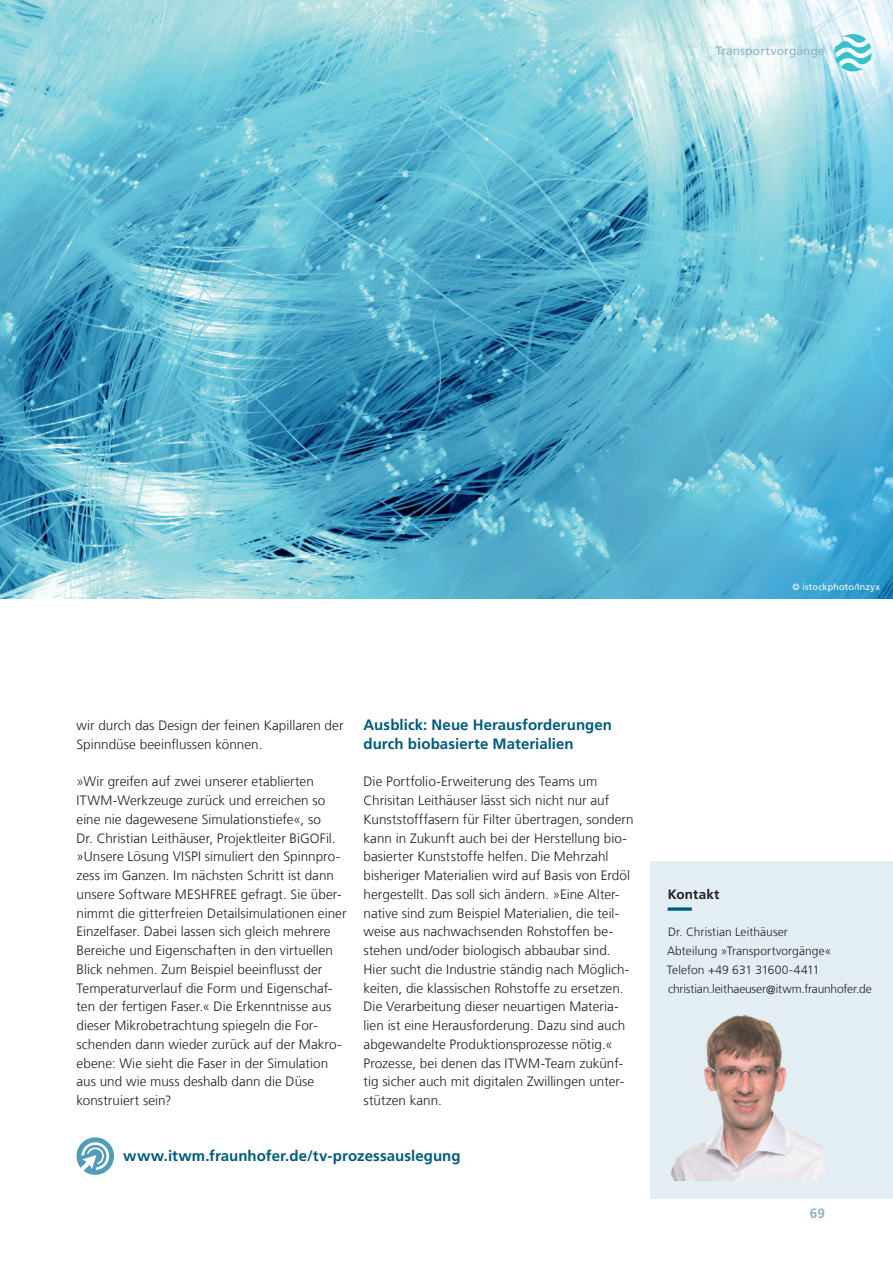
<style>
.page{position:relative;width:893px;height:1263px;background:#fff}
.page>*{position:absolute;margin:0;border:0;box-sizing:border-box;transform-origin:0 0}
.Zwischenueberschrift{font:700 15px/18.8px "Frutiger LT Com";letter-spacing:.005em;color:#005b7f}
.Fliesstext_9_12_5_sc{font:300 13.5px/18.8px "Frutiger LT Com";letter-spacing:.005em;color:#231f20}
.Infokasten_klein_Ueb{font:700 13.5px "Frutiger LT Com";letter-spacing:.005em;color:#231f20}
.t1{font:700 13.5px "Frutiger LT Com";color:#93b3c3}
.Infokasten_klein_Fli{font:300 12px "Frutiger LT Com";color:#231f20}
.Kolumne{font:12px "Frutiger LT Com";letter-spacing:.015em;color:#93b3c3}
._12_Grafiktext{font:9px "Frutiger LT Com";letter-spacing:.025em;color:#fff}
</style>
<div class="page">
<img style="left:0;top:0;width:893px;height:599px">
<div style="left:651px;top:861px;width:242px;height:338px;background:#e2eef4"></div>
<svg style="left:668px;top:907px;width:24px;height:4px"></svg>
<img style="left:671px;top:1014px;width:154px;height:166px">
<svg style="left:834px;top:34px;width:38px;height:38px"></svg>
<svg style="left:76px;top:1137px;width:38px;height:38px"></svg>
<p class="Kolumne" style="left:715px;top:44px;width:111px">Transportvorgänge</p>
<p class="_12_Grafiktext" style="left:793px;top:582px;width:89px">© istockphoto/Inzyx</p>
<p class="Fliesstext_9_12_5_sc" style="left:77px;top:716px;width:269px">wir durch das Design der feinen Kapillaren der<br>Spinndüse beeinflussen können.</p>
<p class="Fliesstext_9_12_5_sc" style="left:77px;top:772px;width:272px">»Wir greifen auf zwei unserer etablierten ITWM-Werkzeuge zurück und erreichen so eine nie dagewesene Simulationstiefe«, so<br>Dr. Christian Leithäuser, Projektleiter BiGOFil. »Unsere Lösung VISPI simuliert den Spinnpro&shy;zess im Ganzen. Im nächsten Schritt ist dann unsere Software MESHFREE gefragt. Sie über&shy;nimmt die gitterfreien Detailsimulationen einer Einzelfaser. Dabei lassen sich gleich mehrere Bereiche und Eigenschaften in den virtuellen Blick nehmen. Zum Beispiel beeinflusst der Temperaturverlauf die Form und Eigenschaf&shy;ten der fertigen Faser.« Die Erkenntnisse aus dieser Mikrobetrachtung spiegeln die For&shy;schenden dann wieder zurück auf der Makro&shy;ebene: Wie sieht die Faser in der Simulation aus und wie muss deshalb dann die Düse konstruiert sein?</p>
<p class="Zwischenueberschrift" style="left:364px;top:716px;width:250px">Ausblick: Neue Herausforderungen durch biobasierte Materialien</p>
<p class="Fliesstext_9_12_5_sc" style="left:364px;top:772px;width:271px">Die Portfolio-Erweiterung des Teams um Chrisitan Leithäuser lässt sich nicht nur auf Kunststofffasern für Filter übertragen, sondern kann in Zukunft auch bei der Herstellung bio&shy;basierter Kunststoffe helfen. Die Mehrzahl bisheriger Materialien wird auf Basis von Erdöl hergestellt. Das soll sich ändern. »Eine Alter&shy;native sind zum Beispiel Materialien, die teil&shy;weise aus nachwachsenden Rohstoffen be&shy;stehen und/oder biologisch abbaubar sind.<br>Hier sucht die Industrie ständig nach Möglich&shy;keiten, die klassischen Rohstoffe zu ersetzen.<br>Die Verarbeitung dieser neuartigen Materia&shy;lien ist eine Herausforderung. Dazu sind auch abgewandelte Produktionsprozesse nötig.« Prozesse, bei denen das ITWM-Team zukünf&shy;tig sicher auch mit digitalen Zwillingen unter&shy;stützen kann.</p>
<p class="Zwischenueberschrift" style="left:123px;top:1146px;width:339px">www.itwm.fraunhofer.de/tv-prozessauslegung</p>
<p class="Infokasten_klein_Ueb" style="left:668px;top:886px;width:53px">Kontakt</p>
<p class="Infokasten_klein_Fli" style="left:668px;top:925px;width:121px">Dr. Christian Leithäuser</p>
<p class="Infokasten_klein_Fli" style="left:667px;top:944px;width:166px">Abteilung »Transportvorgänge«</p>
<p class="Infokasten_klein_Fli" style="left:667px;top:963px;width:154px">Telefon +49 631 31600-4411</p>
<p class="Infokasten_klein_Fli" style="left:668px;top:981px;width:205px">christian.leithaeuser@itwm.fraunhofer.de</p>
<p class="t1" style="left:810px;top:1205px;width:17px">69</p>
</div>
